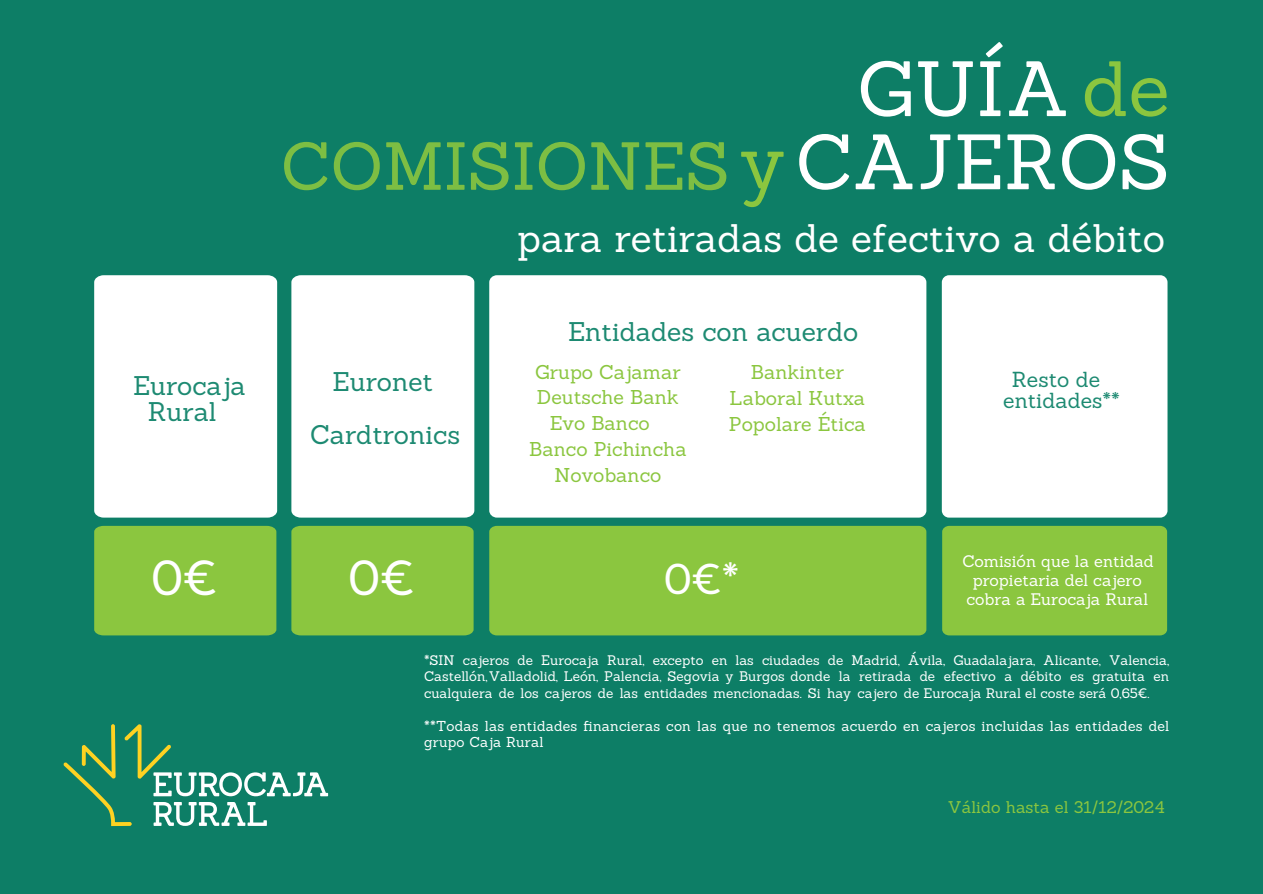
<style>
.page{position:relative;width:1263px;height:894px;background:#fff}
.page>*{position:absolute;margin:0;border:0;box-sizing:border-box;transform-origin:0 0}
.t1{font:76.35px/73.1px "Sanchez";color:#fff;text-align:right}
.t2{font:66.15px "Sanchez";color:#8bc63f}
.t3{font:48.15px "Sanchez";color:#fff}
.t4{font:42px "Sanchez";color:#fff}
.t5{font:38.7px "Sanchez";color:#fff}
.t6{font:26.25px/25.8px "Sanchez";color:#1d8a72;text-align:center}
.t7{font:21.15px/20.2px "Sanchez";color:#1d8a72;text-align:center}
.t8{font:19.5px/26.1px "Sanchez";color:#8bc63f;text-align:center}
.t9{font:16.5px "Sanchez";color:#8bc63f}
.t10{font:16.35px/19px "Sanchez";color:#fff;text-align:center}
.t11{font:13.95px/16.8px "Sanchez";letter-spacing:.015em;color:#fff}
.t12{font:13.5px/16.2px "Sanchez";color:#fff;text-align:justify}
.s1{color:#8bc63f}
</style>
<div class="page">
<div style="left:0;top:0;width:1263px;height:893px;background:#0d7e66"></div>
<div style="left:94px;top:525px;width:182px;height:110px;background:#8bc63f"></div>
<div style="left:94px;top:275px;width:183px;height:242px;background:#fff"></div>
<div style="left:291px;top:525px;width:183px;height:110px;background:#8bc63f"></div>
<div style="left:291px;top:275px;width:183px;height:242px;background:#fff"></div>
<div style="left:489px;top:275px;width:437px;height:242px;background:#fff;border-radius:7px"></div>
<div style="left:489px;top:525px;width:437px;height:110px;background:#8bc63f"></div>
<div style="left:942px;top:275px;width:225px;height:242px;background:#fff;border-radius:7px"></div>
<div style="left:942px;top:525px;width:225px;height:110px;background:#8bc63f"></div>
<svg style="left:63px;top:724px;width:265px;height:101px"></svg>
<h2 class="t2" style="left:281px;top:123px;width:450px">COMISIONES</h2>
<h1 class="t1" style="left:740px;top:52px;width:431px">GUÍA <span class="s1">de y</span>CAJEROS</h1>
<h3 class="t5" style="left:517px;top:213px;width:649px">para retiradas de efectivo a débito</h3>
<h3 class="t6" style="left:133px;top:373px;width:114px">Eurocaja<br>Rural</h3>
<h3 class="t6" style="left:310px;top:355px;width:151px;line-height:52.8px">Euronet<br>Cardtronics</h3>
<h3 class="t3" style="left:151px;top:546px;width:67px">0€</h3>
<h3 class="t3" style="left:349px;top:546px;width:67px">0€</h3>
<h3 class="t6" style="left:568px;top:318px;width:292px">Entidades con acuerdo</h3>
<h3 class="t8" style="left:535px;top:358px;width:147px">Grupo Cajamar</h3>
<h3 class="t8" style="left:537px;top:384px;width:143px">Deutsche Bank</h3>
<h3 class="t8" style="left:550px;top:410px;width:101px">Evo Banco</h3>
<h3 class="t8" style="left:529px;top:436px;width:159px">Banco Pichincha</h3>
<h3 class="t8" style="left:554px;top:462px;width:108px">Novobanco</h3>
<h3 class="t8" style="left:729px;top:358px;width:139px">Bankinter<br>Laboral Kutxa<br>Popolare Ética</h3>
<h3 class="t4" style="left:664px;top:552px;width:76px">0€*</h3>
<h3 class="t7" style="left:1003px;top:369px;width:118px">Resto de entidades**</h3>
<p class="t10" style="left:962px;top:551px;width:193px">Comisión que la entidad propietaria del cajero cobra a Eurocaja Rural</p>
<p class="t12" style="left:424px;top:652px;width:747px">*SIN cajeros de Eurocaja Rural, excepto en las ciudades de Madrid, Ávila, Guadalajara, Alicante, Valencia, Castellón,Valladolid, León, Palencia, Segovia y Burgos donde la retirada de efectivo a débito es gratuita en cualquiera de los cajeros de las entidades mencionadas. Si hay cajero de Eurocaja Rural el coste será 0,65€.</p>
<p class="t11" style="left:424px;top:716px;width:747px">**Todas las entidades financieras con las que no tenemos acuerdo en cajeros incluidas las entidades del grupo Caja Rural</p>
<p class="t9" style="left:948px;top:795px;width:218px">Válido hasta el 31/12/2024</p>
</div>
